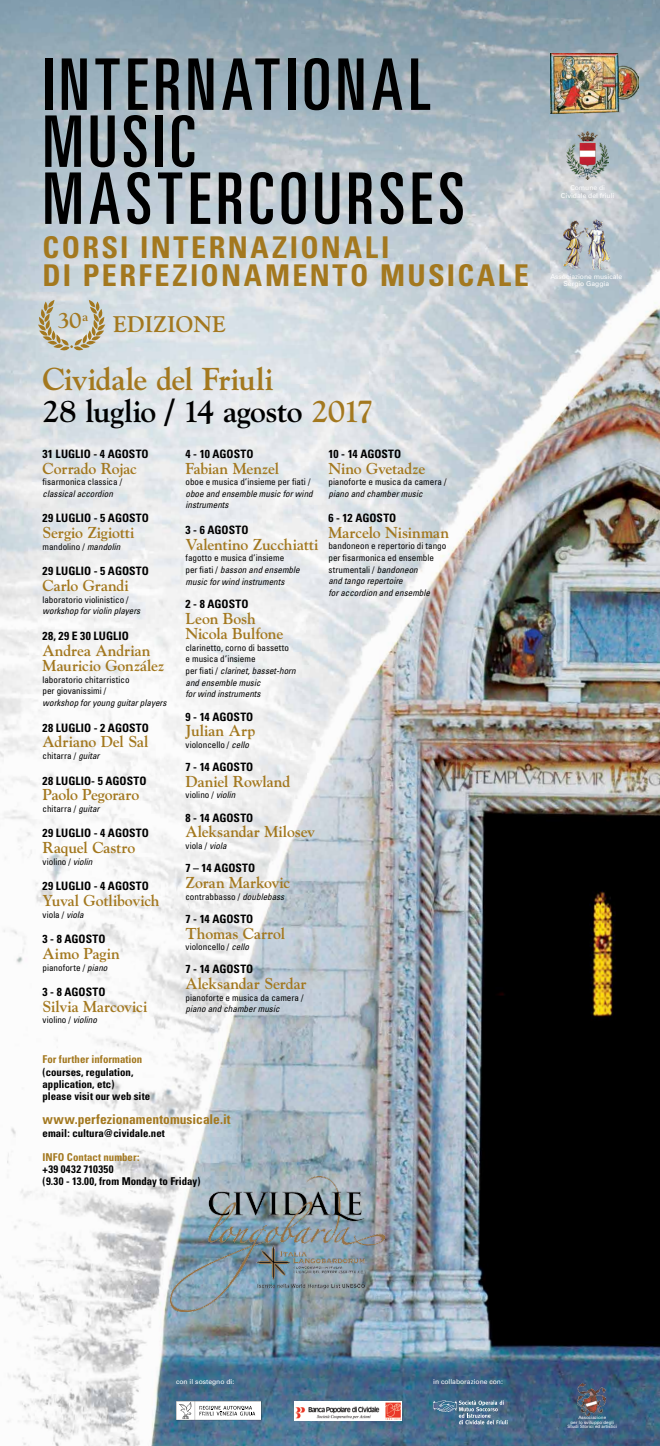
<style>
.page{position:relative;width:660px;height:1446px;background:#fff}
.page>*{position:absolute;margin:0;border:0;box-sizing:border-box;transform-origin:0 0}
.t1{font:ultra-condensed 71.25px/57px "Univers";letter-spacing:.07em;color:#000}
.t2{font:700 31.5px/31.5px "Goudy";letter-spacing:-.025em;color:#a3781f}
.t3{font:700 condensed 30px/28.5px "Univers";letter-spacing:.08em;color:#a3781f}
.t4{font:700 22.5px "Goudy";color:#a3781f}
.t5{font:700 15.75px/15.8px "Goudy";letter-spacing:-.01em;color:#a3781f}
.t6{font:700 condensed 13.5px "Univers";color:#a3781f}
.t7{font:700 condensed 11.62px "Univers";letter-spacing:.005em;color:#000}
.t8{font:700 condensed 10.8px/12.2px "Univers";color:#000}
.t9{font:700 condensed 10.8px "Univers";letter-spacing:.005em;color:#a3781f}
.t10{font:condensed 9.15px/11.6px "Univers";color:#000}
.t11{font:italic condensed 9.15px/11.6px "Univers";color:#000}
.t12{font:6.75px/7.3px "Univers";color:#fff;text-align:center}
.t13{font:4.5px/4.5px "Univers";color:#fff;text-align:center}
.s1{color:#000}
.s2{font-style:italic}
.s3{font-style:normal}
</style>
<div class="page">
<img style="left:0;top:0;width:659px;height:1446px">
<img style="left:294px;top:1401px;width:107px;height:19px">
<svg style="left:433px;top:1400px;width:74px;height:24px"></svg>
<svg style="left:176px;top:1401px;width:85px;height:19px"></svg>
<img style="left:577px;top:1384px;width:28px;height:31px">
<img style="left:566px;top:132px;width:42px;height:48px">
<img style="left:562px;top:219px;width:47px;height:50px">
<img style="left:170px;top:1176px;width:214px;height:135px">
<img style="left:550px;top:53px;width:88px;height:60px">
<svg style="left:38px;top:300px;width:67px;height:51px"></svg>
<h1 class="t1" style="left:43px;top:56px;width:423px">INTERNATIONAL<br>MUSIC<br>MASTERCOURSES</h1>
<h3 class="t3" style="left:43px;top:233px;width:487px">CORSI INTERNAZIONALI<br>DI PERFEZIONAMENTO MUSICALE</h3>
<h3 class="t4" style="left:58px;top:311px;width:169px">30 <sup>a</sup> EDIZIONE</h3>
<h2 class="t2" style="left:43px;top:363px;width:333px">Cividale del Friuli<br><span class="s1">28 luglio / 14 agosto</span> 2017</h2>
<p class="t7" style="left:43px;top:447px;width:108px">31 LUGLIO - 4 AGOSTO</p>
<h3 class="t5" style="left:43px;top:460px;width:96px">Corrado Rojac</h3>
<p class="t10" style="left:43px;top:476px;width:81px">fisarmonica classica /</p>
<p class="t11" style="left:43px;top:488px;width:72px">classical accordion</p>
<p class="t7" style="left:43px;top:511px;width:108px">29 LUGLIO - 5 AGOSTO</p>
<h3 class="t5" style="left:43px;top:525px;width:93px">Sergio Zigiotti</h3>
<p class="t10" style="left:43px;top:540px;width:79px">mandolino / <span class="s2">mandolin</span></p>
<p class="t7" style="left:43px;top:564px;width:108px">29 LUGLIO - 5 AGOSTO</p>
<h3 class="t5" style="left:43px;top:577px;width:88px">Carlo Grandi</h3>
<p class="t10" style="left:43px;top:593px;width:88px">laboratorio violinistico /</p>
<p class="t11" style="left:43px;top:605px;width:99px">workshop for violin players</p>
<p class="t7" style="left:43px;top:628px;width:88px">28, 29 E 30 LUGLIO</p>
<h3 class="t5" style="left:43px;top:642px;width:123px">Andrea Andrian<br>Mauricio González</h3>
<p class="t10" style="left:43px;top:674px;width:88px">laboratorio chitarristico per giovanissimi /</p>
<p class="t11" style="left:43px;top:697px;width:125px">workshop for young guitar players</p>
<p class="t7" style="left:43px;top:720px;width:108px">28 LUGLIO - 2 AGOSTO</p>
<h3 class="t5" style="left:43px;top:734px;width:107px">Adriano Del Sal</h3>
<p class="t10" style="left:43px;top:750px;width:58px">chitarra / <span class="s2">guitar</span></p>
<p class="t7" style="left:43px;top:773px;width:105px">28 LUGLIO- 5 AGOSTO</p>
<h3 class="t5" style="left:43px;top:787px;width:98px">Paolo Pegoraro</h3>
<p class="t10" style="left:43px;top:802px;width:58px">chitarra / <span class="s2">guitar</span></p>
<p class="t7" style="left:43px;top:826px;width:108px">29 LUGLIO - 4 AGOSTO</p>
<h3 class="t5" style="left:43px;top:839px;width:94px">Raquel Castro</h3>
<p class="t10" style="left:43px;top:855px;width:51px">violino / <span class="s2">violin</span></p>
<p class="t7" style="left:43px;top:879px;width:108px">29 LUGLIO - 4 AGOSTO</p>
<h3 class="t5" style="left:43px;top:892px;width:118px">Yuval Gotlibovich</h3>
<p class="t10" style="left:43px;top:908px;width:43px">viola / <span class="s2">viola</span></p>
<p class="t7" style="left:43px;top:932px;width:64px">3 - 8 AGOSTO</p>
<h3 class="t5" style="left:43px;top:945px;width:79px">Aimo Pagin</h3>
<p class="t10" style="left:43px;top:961px;width:66px">pianoforte / <span class="s2">piano</span></p>
<p class="t7" style="left:43px;top:985px;width:64px">3 - 8 AGOSTO</p>
<h3 class="t5" style="left:43px;top:998px;width:106px">Silvia Marcovici</h3>
<p class="t10" style="left:43px;top:1014px;width:56px">violino / <span class="s2">violino</span></p>
<p class="t7" style="left:185px;top:447px;width:69px">4 - 10 AGOSTO</p>
<h3 class="t5" style="left:185px;top:460px;width:95px">Fabian Menzel</h3>
<p class="t10" style="left:185px;top:476px;width:126px">oboe e musica d’insieme per fiati /</p>
<p class="t11" style="left:185px;top:488px;width:129px">oboe and ensemble music for wind instruments</p>
<p class="t7" style="left:185px;top:523px;width:64px">3 - 6 AGOSTO</p>
<h3 class="t5" style="left:185px;top:536px;width:134px">Valentino Zucchiatti</h3>
<p class="t11" style="left:185px;top:552px;width:116px"><span class="s3">fagotto e musica d’insieme<br>per fiati /</span> basson and ensemble music for wind instruments</p>
<p class="t7" style="left:185px;top:596px;width:64px">2 - 8 AGOSTO</p>
<h3 class="t5" style="left:185px;top:610px;width:99px">Leon Bosh<br>Nicola Bulfone</h3>
<p class="t11" style="left:185px;top:642px;width:111px"><span class="s3">clarinetto, corno di bassetto e musica d’insieme<br>per fiati /</span> clarinet, basset-horn and ensemble music<br>for wind instruments</p>
<p class="t7" style="left:185px;top:709px;width:69px">9 - 14 AGOSTO</p>
<h3 class="t5" style="left:185px;top:723px;width:71px">Julian Arp</h3>
<p class="t10" style="left:185px;top:739px;width:65px">violoncello / <span class="s2">cello</span></p>
<p class="t7" style="left:185px;top:760px;width:69px">7 - 14 AGOSTO</p>
<h3 class="t5" style="left:185px;top:773px;width:106px">Daniel Rowland</h3>
<p class="t10" style="left:185px;top:789px;width:51px">violino / <span class="s2">violin</span></p>
<p class="t7" style="left:185px;top:810px;width:69px">8 - 14 AGOSTO</p>
<h3 class="t5" style="left:185px;top:824px;width:131px">Aleksandar Milosev</h3>
<p class="t10" style="left:185px;top:840px;width:43px">viola / <span class="s2">viola</span></p>
<p class="t7" style="left:185px;top:861px;width:71px">7 – 14 AGOSTO</p>
<h3 class="t5" style="left:185px;top:874px;width:106px">Zoran Markovic</h3>
<p class="t10" style="left:185px;top:890px;width:100px">contrabbasso / <span class="s2">doublebass</span></p>
<p class="t7" style="left:185px;top:911px;width:69px">7 - 14 AGOSTO</p>
<h3 class="t5" style="left:185px;top:925px;width:101px">Thomas Carrol</h3>
<p class="t10" style="left:185px;top:941px;width:65px">violoncello / <span class="s2">cello</span></p>
<p class="t7" style="left:185px;top:962px;width:69px">7 - 14 AGOSTO</p>
<h3 class="t5" style="left:185px;top:975px;width:123px">Aleksandar Serdar</h3>
<p class="t10" style="left:185px;top:991px;width:119px">pianoforte e musica da camera /</p>
<p class="t11" style="left:185px;top:1003px;width:95px">piano and chamber music</p>
<p class="t7" style="left:328px;top:447px;width:74px">10 - 14 AGOSTO</p>
<h3 class="t5" style="left:328px;top:460px;width:98px">Nino Gvetadze</h3>
<p class="t10" style="left:328px;top:476px;width:119px">pianoforte e musica da camera /</p>
<p class="t11" style="left:328px;top:488px;width:95px">piano and chamber music</p>
<p class="t7" style="left:328px;top:511px;width:69px">6 - 12 AGOSTO</p>
<h3 class="t5" style="left:328px;top:524px;width:122px">Marcelo Nisinman</h3>
<p class="t10" style="left:328px;top:540px;width:119px">bandoneon e repertorio di tango per fisarmonica ed ensemble strumentali / <span class="s2">bandoneon<br>and tango repertoire<br>for accordion and ensemble</span></p>
<p class="t9" style="left:43px;top:1053px;width:101px">For further information</p>
<p class="t8" style="left:43px;top:1065px;width:109px">(courses, regulation, application, etc)<br>please visit our web site</p>
<h3 class="t6" style="left:43px;top:1111px;width:189px">www.perfezionamentomusicale.it</h3>
<p class="t8" style="left:43px;top:1126px;width:124px">email: cultura@cividale.net</p>
<p class="t9" style="left:43px;top:1150px;width:98px">INFO Contact number:</p>
<p class="t8" style="left:43px;top:1163px;width:159px">+39 0432 710350<br>(9.30 - 13.00, from Monday to Friday)</p>
<p class="t12" style="left:560px;top:184px;width:55px">Comune di<br>Cividale del friuli</p>
<p class="t12" style="left:550px;top:273px;width:73px">Associazione musicale<br>Sergio Gaggia</p>
<p class="t12" style="left:176px;top:1378px;width:60px">con il sostegno di:</p>
<p class="t12" style="left:433px;top:1378px;width:71px">in collaborazione con:</p>
<p class="t13" style="left:567px;top:1415px;width:51px">Associazione<br>per lo sviluppo degli<br>Studi Storici ed artistici</p>
</div>
